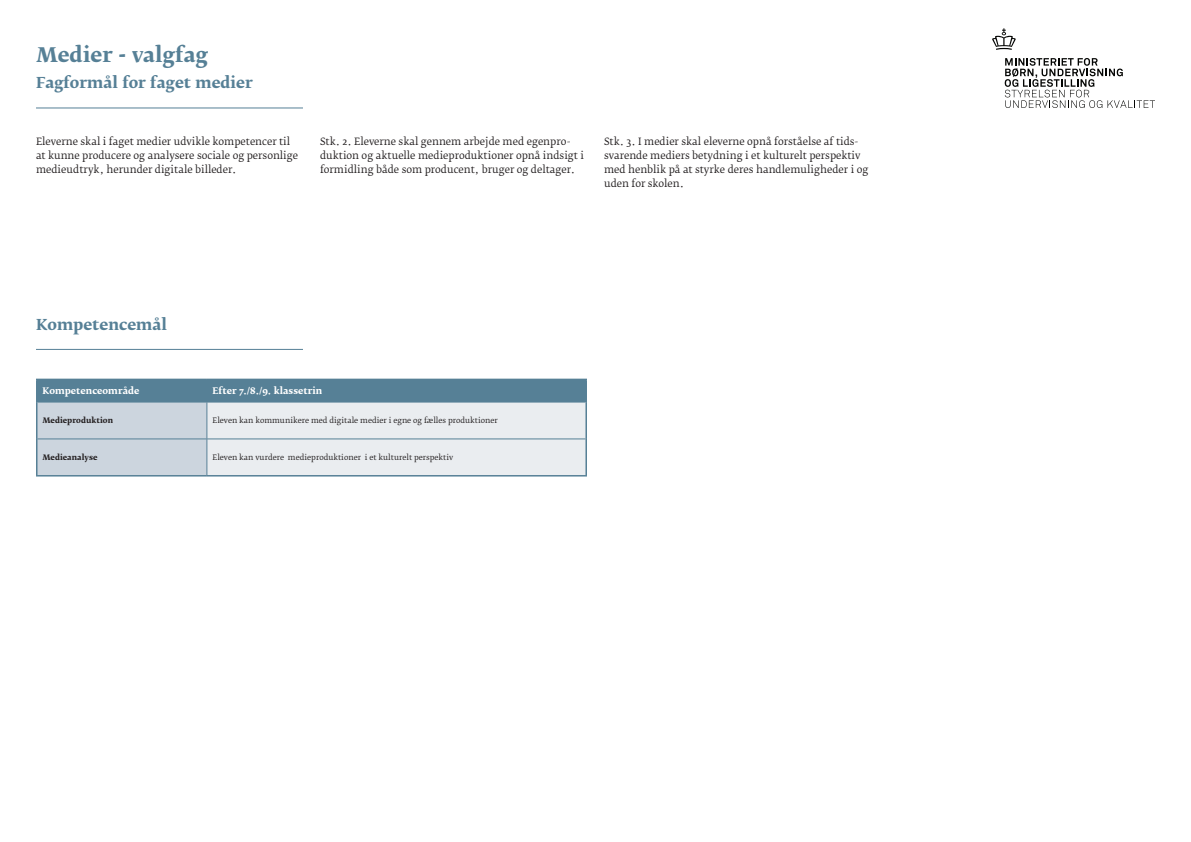
<style>
.page{position:relative;width:1191px;height:842px;background:#fff}
.page>*{position:absolute;margin:0;border:0;box-sizing:border-box;transform-origin:0 0}
.Underoverskrift_fors{font:700 20px "Fedra Serif B Std";color:#568096}
.Underoverskrift_15{font:700 15px "Fedra Serif B Std";color:#568096}
.Fagformål_10_14_book{font:10px/14px "Fedra Serif B Std";color:#231f20}
.t1{font:700 9px "Fedra Serif B Std";color:#fff}
.t2{font:7.5px "Fedra Serif B Std";color:#231f20}
.t3{font:700 7.5px "Fedra Serif B Std";color:#231f20}
</style>
<div class="page">
<hr style="left:36px;top:108px;width:267px;height:1px;background:#568096">
<svg style="left:992px;top:28px;width:24px;height:22px"></svg>
<svg style="left:1004px;top:58px;width:151px;height:50px"></svg>
<svg style="left:38px;top:380px;width:547px;height:95px;background:#bfccd5"></svg>
<hr style="left:38px;top:402px;width:169px;height:1px;background:#568096">
<hr style="left:207px;top:402px;width:378px;height:1px;background:#568096">
<hr style="left:36px;top:379px;width:171px;height:1px;background:#568096">
<hr style="left:36px;top:380px;width:2px;height:22px;background:#568096">
<hr style="left:207px;top:379px;width:380px;height:1px;background:#568096">
<hr style="left:585px;top:380px;width:2px;height:22px;background:#568096">
<hr style="left:36px;top:402px;width:2px;height:37px;background:#568096">
<hr style="left:585px;top:402px;width:2px;height:37px;background:#568096">
<hr style="left:36px;top:439px;width:2px;height:36px;background:#568096">
<hr style="left:585px;top:439px;width:2px;height:36px;background:#568096">
<hr style="left:36px;top:475px;width:171px;height:1px;background:#568096">
<hr style="left:207px;top:475px;width:380px;height:1px;background:#568096">
<hr style="left:207px;top:402px;width:1px;height:37px;background:#568096">
<hr style="left:38px;top:439px;width:169px;height:1px;background:#568096">
<hr style="left:207px;top:439px;width:378px;height:1px;background:#568096">
<hr style="left:207px;top:439px;width:1px;height:36px;background:#568096">
<hr style="left:36px;top:349px;width:267px;height:1px;background:#568096">
<p class="Underoverskrift_fors" style="left:36px;top:44px;width:173px">Medier - valgfag</p>
<p class="Underoverskrift_15" style="left:36px;top:74px;width:218px">Fagformål for faget medier</p>
<p class="Fagformål_10_14_book" style="left:36px;top:135px;width:264px">Eleverne skal i faget medier udvikle kompetencer til at kunne producere og analysere sociale og personlige medieudtryk, herunder digitale billeder.</p>
<p class="Fagformål_10_14_book" style="left:320px;top:135px;width:265px">Stk. 2. Eleverne skal gennem arbejde med egenpro&shy;duktion og aktuelle medieproduktioner opnå indsigt i formidling både som producent, bruger og deltager.</p>
<p class="Fagformål_10_14_book" style="left:604px;top:135px;width:266px">Stk. 3. I medier skal eleverne opnå forståelse af tids&shy;svarende mediers betydning i et kulturelt perspektiv med henblik på at styrke deres handlemuligheder i og uden for skolen.</p>
<p class="Underoverskrift_15" style="left:36px;top:316px;width:133px">Kompetencemål</p>
<p class="t1" style="left:42px;top:386px;width:99px">Kompetenceområde</p>
<p class="t1" style="left:212px;top:386px;width:111px">Efter 7./8./9. klassetrin</p>
<p class="t3" style="left:42px;top:416px;width:72px">Medieproduktion</p>
<p class="t2" style="left:212px;top:416px;width:287px">Eleven kan kommunikere med digitale medier i egne og fælles produktioner</p>
<p class="t3" style="left:42px;top:453px;width:56px">Medieanalyse</p>
<p class="t2" style="left:212px;top:453px;width:242px">Eleven kan vurdere medieproduktioner i et kulturelt perspektiv</p>
</div>
